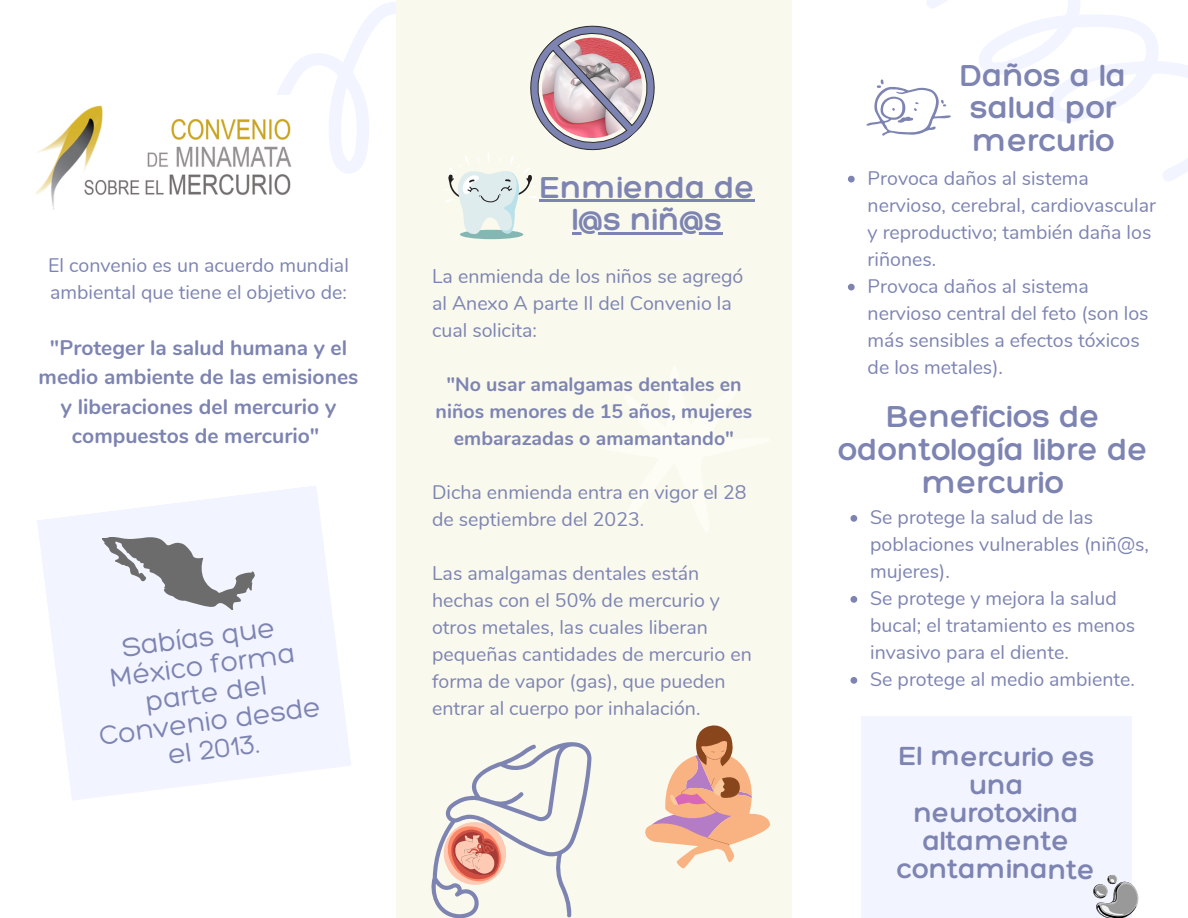
<style>
.page{position:relative;width:1188px;height:918px;background:#fff}
.page>*{position:absolute;margin:0;border:0;box-sizing:border-box;transform-origin:0 0}
.t1{font:300 33px/32.7px "Hero";color:#7d84b2;text-align:center}
.t2{font:300 28.5px/28.2px "Hero";color:#7d84b2;text-align:center}
.t3{font:300 28.5px/28px "Hero";letter-spacing:-.005em;color:#7d84b2;text-align:center}
.t4{font:700 21px/29.2px "Nunito";color:#7d84b2;text-align:center}
.t5{font:19.5px/27px "Nunito";color:#7d84b2}
.t6{font:700 19.5px/27px "Nunito";color:#7d84b2;text-align:center}
</style>
<div class="page">
<svg style="left:277px;top:2px;width:119px;height:171px"></svg>
<img style="left:37px;top:96px;width:266px;height:113px">
<div style="left:396px;top:0;width:396px;height:918px;background:#f9f9ed"></div>
<svg style="left:927px;top:0;width:261px;height:181px"></svg>
<svg style="left:37px;top:486px;width:314px;height:314px;fill:#f2f4ff"></svg>
<svg style="left:102px;top:519px;width:157px;height:107px"></svg>
<div style="left:460px;top:230px;width:63px;height:9px;background:#84b7b4;border-radius:50%"></div>
<svg style="left:431px;top:742px;width:161px;height:176px"></svg>
<svg style="left:645px;top:725px;width:125px;height:143px"></svg>
<svg style="left:444px;top:25px;width:236px;height:209px"></svg>
<div style="left:861px;top:717px;width:270px;height:201px;background:#f2f4ff"></div>
<svg style="left:1093px;top:870px;width:46px;height:48px"></svg>
<svg style="left:866px;top:79px;width:85px;height:57px"></svg>
<svg style="left:848px;top:176px;width:7px;height:6px"></svg>
<svg style="left:848px;top:284px;width:7px;height:6px"></svg>
<hr style="left:539px;top:200px;width:216px;height:2px;background:#7d84b2">
<hr style="left:572px;top:232px;width:151px;height:3px;background:#7d84b2">
<svg style="left:850px;top:515px;width:7px;height:7px"></svg>
<svg style="left:850px;top:596px;width:7px;height:7px"></svg>
<svg style="left:850px;top:677px;width:7px;height:7px"></svg>
<p class="t5" style="left:48px;top:252px;width:302px">El convenio es un acuerdo mundial ambiental que tiene el objetivo de:</p>
<p class="t4" style="left:39px;top:333px;width:321px">"Proteger la salud humana y el medio ambiente de las emisiones y liberaciones del mercurio y compuestos de mercurio"</p>
<h2 class="t2" style="left:86px;top:638px;width:225px;rotate:-8deg">Sabías que<br>México forma parte del<br>Convenio desde el 2013.</h2>
<h1 class="t1" style="left:539px;top:170px;width:217px">Enmienda de l@s niñ@s</h1>
<p class="t5" style="left:432px;top:263px;width:313px">La enmienda de los niños se agregó al Anexo A parte II del Convenio la cual solicita:</p>
<p class="t6" style="left:436px;top:371px;width:318px">"No usar amalgamas dentales en niños menores de 15 años, mujeres embarazadas o amamantando"</p>
<p class="t5" style="left:432px;top:479px;width:316px">Dicha enmienda entra en vigor el 28 de septiembre del 2023.</p>
<p class="t5" style="left:432px;top:560px;width:321px">Las amalgamas dentales están hechas con el 50% de mercurio y otros metales, las cuales liberan pequeñas cantidades de mercurio en forma de vapor (gas), que pueden entrar al cuerpo por inhalación.</p>
<h1 class="t1" style="left:961px;top:58px;width:167px;text-align:left">Daños a la salud por mercurio</h1>
<p class="t5" style="left:868px;top:165px;width:290px">Provoca daños al sistema nervioso, cerebral, cardiovascular y reproductivo; también daña los riñones.<br>Provoca daños al sistema nervioso central del feto (son los más sensibles a efectos tóxicos de los metales).</p>
<h1 class="t1" style="left:838px;top:399px;width:312px">Beneficios de odontología libre de mercurio</h1>
<p class="t5" style="left:870px;top:504px;width:280px">Se protege la salud de las poblaciones vulnerables (niñ@s, mujeres).<br>Se protege y mejora la salud bucal; el tratamiento es menos invasivo para el diente.<br>Se protege al medio ambiente.</p>
<h2 class="t3" style="left:897px;top:742px;width:200px">El mercurio es una neurotoxina altamente contaminante</h2>
</div>
